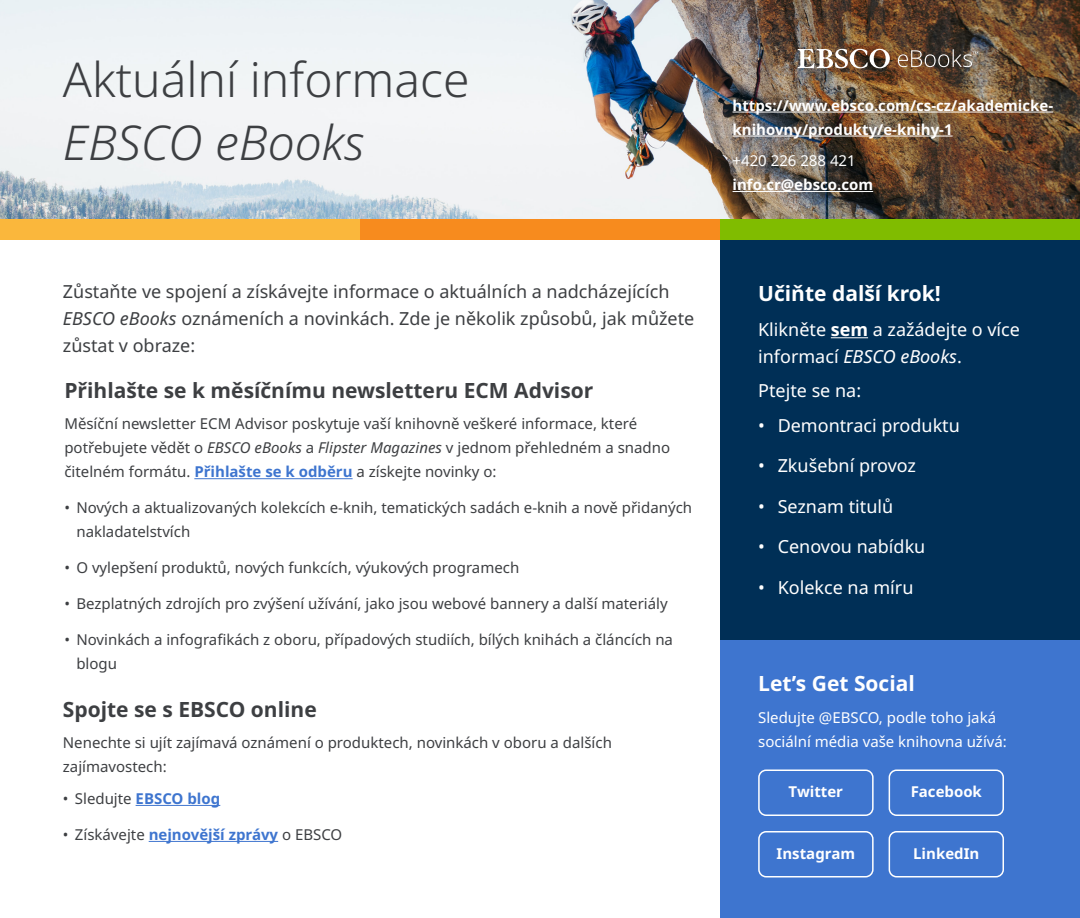
<style>
.page{position:relative;width:1080px;height:918px;background:#fff}
.page>*{position:absolute;margin:0;border:0;box-sizing:border-box;transform-origin:0 0}
.t1{font:300 48px/63px "Noto Sans";color:#3d3f42}
.paragraph_large{font:700 21px "Noto Sans";color:#3d3f42}
.paragraph_large-2{font:700 21px "Noto Sans";color:#fff}
.t2{font:18px/27px "Noto Sans";color:#3d3f42}
.t3{font:18px/27px "Noto Sans";color:#fff}
.Bullets_-_Small_Gray{font:15px/24px "Noto Sans";color:#3d3f42}
.small_paragraph{font:700 15px/24px "Noto Sans";color:#fff}
.small_paragraph-2{font:15px/24px "Noto Sans";color:#3d3f42}
.small_paragraph-3{font:15px/24px "Noto Sans";color:#fff}
.s1{font-style:italic}
.s2{font-weight:700;color:#3e75cf}
.s3{font-weight:400}
.s4{font-weight:700}
</style>
<div class="page">
<img style="left:0;top:0;width:1080px;height:219px">
<svg style="left:798px;top:49px;width:92px;height:19px"></svg>
<svg style="left:898px;top:49px;width:80px;height:18px"></svg>
<hr style="left:194px;top:478px;width:159px;height:1px;background:#3e75cf">
<hr style="left:136px;top:805px;width:84px;height:1px;background:#3e75cf">
<hr style="left:149px;top:841px;width:129px;height:1px;background:#3e75cf">
<div style="left:720px;top:240px;width:360px;height:400px;background:#002f56"></div>
<div style="left:720px;top:640px;width:360px;height:278px;background:#3e75cf"></div>
<div style="left:720px;top:219px;width:360px;height:21px;background:#80bc00"></div>
<div style="left:360px;top:219px;width:360px;height:21px;background:#f78b1e"></div>
<div style="left:0;top:219px;width:360px;height:21px;background:#fab73c"></div>
<hr style="left:831px;top:337px;width:37px;height:1px;background:#fff">
<hr style="left:733px;top:112px;width:320px;height:1px;background:#fff">
<hr style="left:733px;top:136px;width:220px;height:1px;background:#fff">
<hr style="left:733px;top:191px;width:140px;height:1px;background:#fff">
<div style="left:758px;top:770px;width:116px;height:46px;border:2px solid #fff;border-radius:7px"></div>
<div style="left:758px;top:831px;width:116px;height:47px;border:2px solid #fff;border-radius:7px"></div>
<div style="left:889px;top:770px;width:115px;height:46px;border:2px solid #fff;border-radius:7px"></div>
<div style="left:889px;top:831px;width:115px;height:47px;border:2px solid #fff;border-radius:7px"></div>
<h1 class="t1" style="left:63px;top:49px;width:408px">Aktuální informace<br><span class="s1">EBSCO eBooks</span></h1>
<p class="t2" style="left:63px;top:278px;width:633px">Zůstaňte ve spojení a získávejte informace o aktuálních a nadcházejících<br><span class="s1">EBSCO eBooks</span> oznámeních a novinkách. Zde je několik způsobů, jak můžete zůstat v obraze:</p>
<p class="paragraph_large" style="left:64px;top:375px;width:530px">Přihlašte se k měsíčnímu newsletteru ECM Advisor</p>
<p class="Bullets_-_Small_Gray" style="left:64px;top:412px;width:607px">Měsíční newsletter ECM Advisor poskytuje vaší knihovně veškeré informace, které potřebujete vědět o <span class="s1">EBSCO eBooks</span> a <span class="s1">Flipster Magazines</span> v jednom přehledném a snadno čitelném formátu. <span class="s2">Přihlašte se k odběru</span> a získejte novinky o:</p>
<p class="Bullets_-_Small_Gray" style="left:76px;top:496px;width:617px;text-indent:-12px">• Nových a aktualizovaných kolekcích e-knih, tematických sadách e-knih a nově přidaných nakladatelstvích</p>
<p class="Bullets_-_Small_Gray" style="left:64px;top:556px;width:456px">• O vylepšení produktů, nových funkcích, výukových programech</p>
<p class="Bullets_-_Small_Gray" style="left:64px;top:592px;width:605px">• Bezplatných zdrojích pro zvýšení užívání, jako jsou webové bannery a další materiály</p>
<p class="Bullets_-_Small_Gray" style="left:76px;top:628px;width:598px;text-indent:-12px">• Novinkách a infografikách z oboru, případových studiích, bílých knihách a článcích na blogu</p>
<p class="paragraph_large" style="left:63px;top:694px;width:255px">Spojte se s EBSCO online</p>
<p class="small_paragraph-2" style="left:63px;top:731px;width:551px">Nenechte si ujít zajímavá oznámení o produktech, novinkách v oboru a dalších zajímavostech:</p>
<p class="Bullets_-_Small_Gray" style="left:63px;top:787px;width:159px">• Sledujte <span class="s2">EBSCO blog</span></p>
<p class="Bullets_-_Small_Gray" style="left:63px;top:823px;width:281px">• Získávejte <span class="s2">nejnovější zprávy</span> o EBSCO</p>
<p class="small_paragraph" style="left:733px;top:93px;width:322px">https://www.ebsco.com/cs-cz/akademicke&shy;knihovny/produkty/e-knihy-1</p>
<p class="small_paragraph" style="left:733px;top:149px;width:142px"><span class="s3">+420 226 288 421 </span>info.cr@ebsco.com</p>
<p class="paragraph_large-2" style="left:758px;top:279px;width:184px">Učiňte další krok!</p>
<p class="t3" style="left:758px;top:316px;width:263px">Klikněte <span class="s4">sem</span> a zažádejte o více informací <span class="s1">EBSCO eBooks</span>.</p>
<p class="t3" style="left:758px;top:378px;width:105px">Ptejte se na:</p>
<p class="t3" style="left:758px;top:412px;width:203px">• Demontraci produktu</p>
<p class="t3" style="left:758px;top:453px;width:159px">• Zkušební provoz</p>
<p class="t3" style="left:758px;top:493px;width:137px">• Seznam titulů</p>
<p class="t3" style="left:758px;top:534px;width:169px">• Cenovou nabídku</p>
<p class="t3" style="left:758px;top:574px;width:157px">• Kolekce na míru</p>
<p class="paragraph_large-2" style="left:758px;top:669px;width:158px">Let’s Get Social</p>
<p class="small_paragraph-3" style="left:758px;top:706px;width:250px">Sledujte @EBSCO, podle toho jaká sociální média vaše knihovna užívá:</p>
<p class="small_paragraph" style="left:789px;top:780px;width:56px">Twitter</p>
<p class="small_paragraph" style="left:777px;top:842px;width:80px">Instagram</p>
<p class="small_paragraph" style="left:911px;top:780px;width:73px">Facebook</p>
<p class="small_paragraph" style="left:913px;top:842px;width:68px">LinkedIn</p>
</div>
